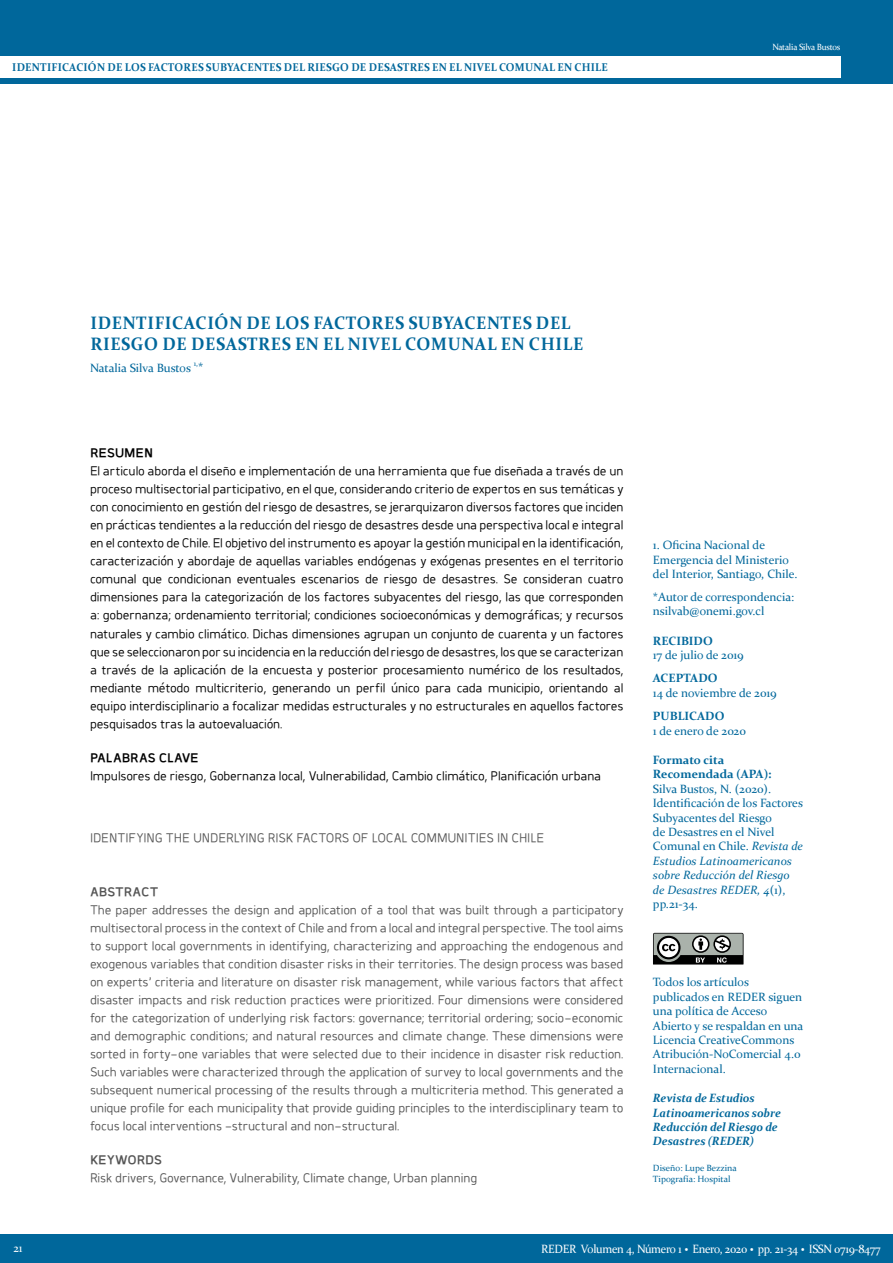
<style>
.page{position:relative;width:893px;height:1263px;background:#fff}
.page>*{position:absolute;margin:0;border:0;box-sizing:border-box;transform-origin:0 0}
.Título{font:700 18px/21.6px "Constantia";letter-spacing:.035em;color:#00679b;scale:.95 1}
.Cuerpo_PRIMER_PÁRRAF{font:15px/18px "Hospital";letter-spacing:-.015em;color:#000;text-align:justify}
.Cuerpo_PRIMER_PÁRRAF-2{font:15px/18px "Hospital";letter-spacing:-.015em;color:#555;text-align:justify}
.Subtítulos{font:15px "Hospital";letter-spacing:-.01em;color:#555}
.Subtítulos-2{font:700 15px "Hospital";letter-spacing:-.01em;color:#000}
.Subtítulos-3{font:700 15px "Hospital";letter-spacing:-.01em;color:#555}
.Autor{font:12px/14.4px "Constantia";color:#00679b}
.Título-2{font:italic 700 12px/14.4px "Constantia";letter-spacing:-.005em;color:#00679b;scale:.95 1}
.t1{font:12px "Constantia";letter-spacing:-.025em;color:#fff;scale:.95 1}
.Autor-2{font:700 12px "Constantia";color:#00679b}
.t2{font:700 11.25px "Constantia";letter-spacing:.02em;color:#00679b;scale:.95 1}
.Autor-3{font:9px "Constantia";color:#00679b}
.t3{font:9px "Constantia";letter-spacing:-.025em;color:#fff;scale:.95 1}
.Autor-4{font:7.5px "Constantia";color:#00679b}
.s1{font-size:12px}
.s2{font-style:italic}
.s3{font-weight:700;font-size:18px}
</style>
<div class="page">
<svg style="left:653px;top:933px;width:90px;height:31px;background:#747774"></svg>
<div style="left:0;top:0;width:893px;height:84px;background:#00679b"></div>
<div style="left:0;top:56px;width:840px;height:22px;background:#fff"></div>
<div style="left:0;top:1234px;width:893px;height:29px;background:#00679b"></div>
<p class="t2" style="left:12px;top:60px;width:628px">IDENTIFICACIÓN DE LOS FACTORES SUBYACENTES DEL RIESGO DE DESASTRES EN EL NIVEL COMUNAL EN CHILE</p>
<p class="t3" style="left:772px;top:41px;width:73px">Natalia Silva Bustos</p>
<p class="Título" style="left:91px;top:311px;width:520px">IDENTIFICACIÓN DE LOS FACTORES SUBYACENTES DEL<br>RIESGO DE DESASTRES EN EL NIVEL COMUNAL EN CHILE</p>
<p class="Autor" style="left:90px;top:360px;width:102px">Natalia Silva Bustos</p>
<p class="Autor-4" style="left:194px;top:358px;width:11px">1,<span class="s1">*</span></p>
<p class="Subtítulos-2" style="left:90px;top:445px;width:65px">RESUMEN</p>
<p class="Cuerpo_PRIMER_PÁRRAF" style="left:90px;top:462px;width:535px">El articulo aborda el diseño e implementación de una herramienta que fue diseñada a través de un proceso multisectorial participativo, en el que, considerando criterio de expertos en sus temáticas y con conocimiento en gestión del riesgo de desastres, se jerarquizaron diversos factores que inciden en prácticas tendientes a la reducción del riesgo de desastres desde una perspectiva local e integral en el contexto de Chile. El objetivo del instrumento es apoyar la gestión municipal en la identificación, caracterización y abordaje de aquellas variables endógenas y exógenas presentes en el territorio comunal que condicionan eventuales escenarios de riesgo de desastres. Se consideran cuatro dimensiones para la categorización de los factores subyacentes del riesgo, las que corresponden a: gobernanza; ordenamiento territorial; condiciones socioeconómicas y demográficas; y recursos naturales y cambio climático. Dichas dimensiones agrupan un conjunto de cuarenta y un factores que se seleccionaron por su incidencia en la reducción del riesgo de desastres, los que se caracterizan a través de la aplicación de la encuesta y posterior procesamiento numérico de los resultados, mediante método multicriterio, generando un perfil único para cada municipio, orientando al equipo interdisciplinario a focalizar medidas estructurales y no estructurales en aquellos factores pesquisados tras la autoevaluación.</p>
<p class="Subtítulos-2" style="left:90px;top:750px;width:111px">PALABRAS CLAVE</p>
<p class="Cuerpo_PRIMER_PÁRRAF" style="left:90px;top:766px;width:513px">Impulsores de riesgo, Gobernanza local, Vulnerabilidad, Cambio climático, Planificación urbana</p>
<p class="Subtítulos" style="left:90px;top:829px;width:456px">IDENTIFYING THE UNDERLYING RISK FACTORS OF LOCAL COMMUNITIES IN CHILE</p>
<p class="Subtítulos-3" style="left:90px;top:883px;width:70px">ABSTRACT</p>
<p class="Cuerpo_PRIMER_PÁRRAF-2" style="left:90px;top:900px;width:535px">The paper addresses the design and application of a tool that was built through a participatory multisectoral process in the context of Chile and from a local and integral perspective. The tool aims to support local governments in identifying, characterizing and approaching the endogenous and exogenous variables that condition disaster risks in their territories. The design process was based on experts’ criteria and literature on disaster risk management, while various factors that affect disaster impacts and risk reduction practices were prioritized. Four dimensions were considered for the categorization of underlying risk factors: governance; territorial ordering; socio-economic and demographic conditions; and natural resources and climate change. These dimensions were sorted in forty-one variables that were selected due to their incidence in disaster risk reduction.<br>Such variables were characterized through the application of survey to local governments and the subsequent numerical processing of the results through a multicriteria method. This generated a unique profile for each municipality that provide guiding principles to the interdisciplinary team to focus local interventions –structural and non-structural.</p>
<p class="Subtítulos-3" style="left:90px;top:1152px;width:74px">KEYWORDS</p>
<p class="Cuerpo_PRIMER_PÁRRAF-2" style="left:90px;top:1168px;width:389px">Risk drivers, Governance, Vulnerability, Climate change, Urban planning</p>
<p class="Autor" style="left:653px;top:538px;width:146px">1. Oficina Nacional de<br>Emergencia del Ministerio del Interior, Santiago, Chile.</p>
<p class="Autor" style="left:653px;top:589px;width:143px">*Autor de correspondencia:</p>
<p class="Autor" style="left:653px;top:603px;width:113px">nsilvab@onemi.gov.cl</p>
<p class="Autor-2" style="left:653px;top:632px;width:62px">RECIBIDO</p>
<p class="Autor" style="left:653px;top:647px;width:92px">17 de julio de 2019</p>
<p class="Autor-2" style="left:653px;top:670px;width:66px">ACEPTADO</p>
<p class="Autor" style="left:653px;top:685px;width:125px">14 de noviembre de 2019</p>
<p class="Autor-2" style="left:653px;top:708px;width:73px">PUBLICADO</p>
<p class="Autor" style="left:653px;top:723px;width:94px">1 de enero de 2020</p>
<p class="Autor-2" style="left:653px;top:751px;width:73px">Formato cita</p>
<p class="Autor-2" style="left:653px;top:766px;width:120px">Recomendada (APA):</p>
<p class="Autor" style="left:653px;top:781px;width:152px">Silva Bustos, N. (2020).<br>Identificación de los Factores<br>Subyacentes del Riesgo<br>de Desastres en el Nivel<br>Comunal en Chile. <span class="s2">Revista de<br>Estudios Latinoamericanos sobre Reducción del Riesgo de Desastres REDER, 4</span>(1), pp.21-34.</p>
<p class="Autor" style="left:653px;top:974px;width:152px">Todos los artículos publicados en REDER siguen una política de Acceso<br>Abierto y se respaldan en una<br>Licencia CreativeCommons<br>Atribución-NoComercial 4.0<br>Internacional.</p>
<p class="Título-2" style="left:653px;top:1090px;width:136px">Revista de Estudios<br>Latinoamericanos sobre<br>Reducción del Riesgo de<br>Desastres (REDER)</p>
<p class="Autor-3" style="left:653px;top:1162px;width:85px">Diseño: Lupe Bezzina</p>
<p class="Autor-3" style="left:653px;top:1173px;width:79px">Tipografía: Hospital</p>
<p class="t1" style="left:14px;top:1239px;width:11px">21</p>
<p class="t1" style="left:541px;top:1240px;width:359px">REDER Volumen 4, Número 1 <span class="s3">·</span> Enero, 2020 <span class="s3">·</span> pp. 21-34 <span class="s3">·</span> ISSN 0719-8477</p>
</div>
